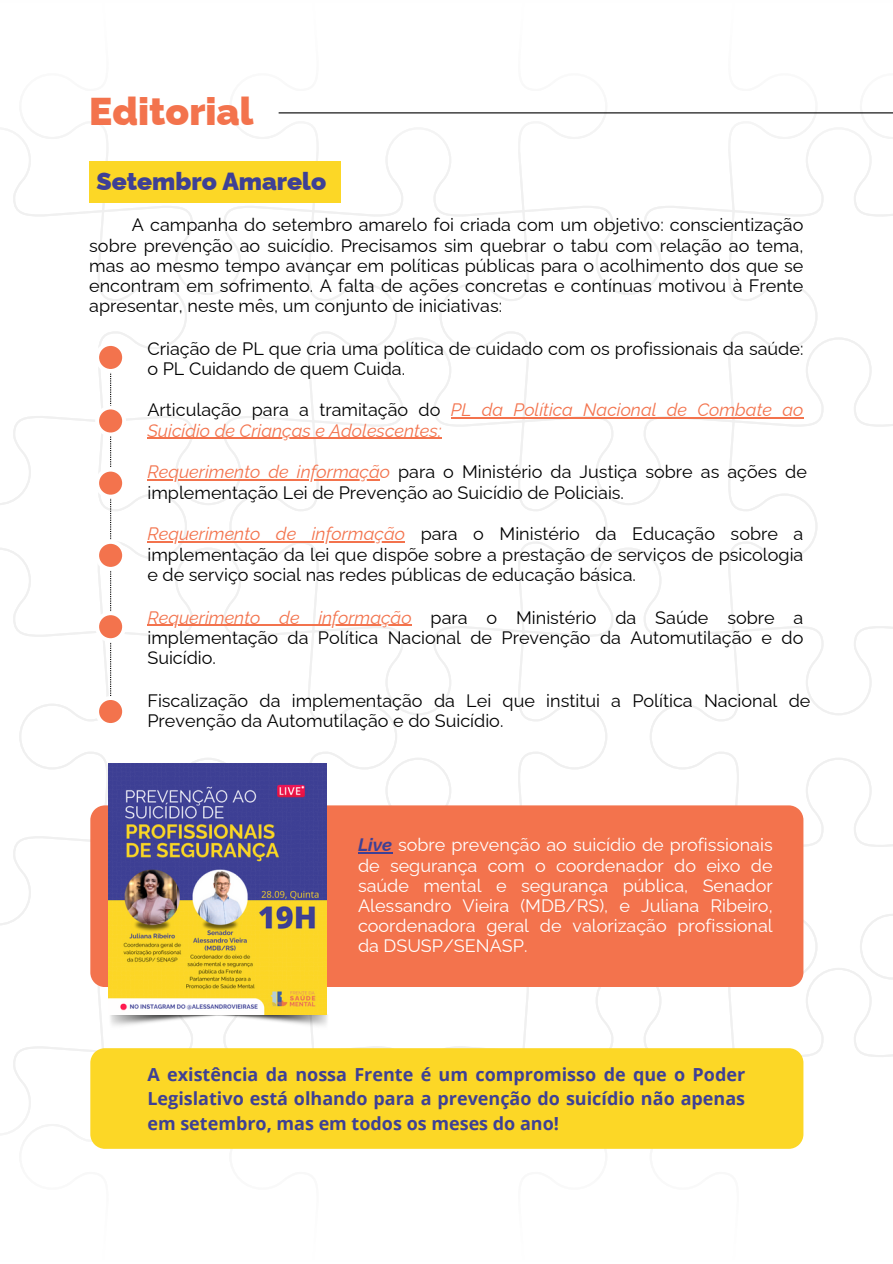
<style>
.page{position:relative;width:893px;height:1264px;background:#fff}
.page>*{position:absolute;margin:0;border:0;box-sizing:border-box;transform-origin:0 0}
.t1{font:900 38.7px "Raleway";color:#f3734d}
.t2{font:900 24.75px "Raleway";color:#3e4095}
.t3{font:18px/20.2px "Raleway";color:#000}
.t4{font:18px/20.2px "Raleway";color:#fff;text-align:justify}
.t5{font:700 18px/24.8px "Open Sans";color:#3e4095;text-align:justify}
.t6{font:italic 18px/20.2px "Raleway";color:#f3734d}
.s1{font-style:normal;color:#000}
.s2{font-style:italic;color:#f3734d}
.s3{font-weight:700;font-style:italic;color:#3e4095}
</style>
<div class="page">
<svg style="left:310px;top:716px;width:141px;height:89px"></svg>
<svg style="left:518px;top:716px;width:89px;height:89px"></svg>
<svg style="left:650px;top:704px;width:222px;height:111px"></svg>
<svg style="left:727px;top:626px;width:165px;height:90px"></svg>
<svg style="left:608px;top:506px;width:210px;height:184px"></svg>
<svg style="left:308px;top:506px;width:300px;height:210px"></svg>
<svg style="left:188px;top:506px;width:132px;height:184px"></svg>
<svg style="left:188px;top:446px;width:192px;height:60px"></svg>
<svg style="left:307px;top:446px;width:73px;height:33px"></svg>
<svg style="left:518px;top:446px;width:292px;height:60px"></svg>
<svg style="left:727px;top:446px;width:83px;height:34px"></svg>
<img style="left:3px;top:815px;width:889px;height:334px">
<div style="left:90px;top:805px;width:713px;height:182px;background:#f3734d"></div>
<img style="left:3px;top:113px;width:889px;height:333px">
<hr style="left:278px;top:112px;width:614px;height:1px;background:#000">
<div style="left:89px;top:161px;width:251px;height:42px;background:#fcd726"></div>
<img style="left:108px;top:1008px;width:222px;height:24px">
<img style="left:108px;top:763px;width:218px;height:251px">
<svg style="left:0;top:354px;width:188px;height:572px"></svg>
<div style="left:95px;top:342px;width:31px;height:31px;background:#fff;border-radius:50%"></div>
<div style="left:99px;top:346px;width:23px;height:23px;background:#f3734d;border-radius:50%"></div>
<div style="left:95px;top:405px;width:31px;height:31px;background:#fff;border-radius:50%"></div>
<div style="left:99px;top:409px;width:23px;height:23px;background:#f3734d;border-radius:50%"></div>
<div style="left:95px;top:467px;width:31px;height:31px;background:#fff;border-radius:50%"></div>
<div style="left:99px;top:471px;width:23px;height:23px;background:#f3734d;border-radius:50%"></div>
<div style="left:95px;top:540px;width:31px;height:31px;background:#fff;border-radius:50%"></div>
<div style="left:99px;top:544px;width:23px;height:23px;background:#f3734d;border-radius:50%"></div>
<div style="left:95px;top:611px;width:31px;height:31px;background:#fff;border-radius:50%"></div>
<div style="left:99px;top:615px;width:23px;height:23px;background:#f3734d;border-radius:50%"></div>
<div style="left:95px;top:696px;width:31px;height:31px;background:#fff;border-radius:50%"></div>
<div style="left:99px;top:700px;width:23px;height:23px;background:#f3734d;border-radius:50%"></div>
<div style="left:90px;top:1048px;width:713px;height:100px;background:#fcd726"></div>
<hr style="left:451px;top:417px;width:352px;height:2px;background:#f3734d">
<hr style="left:147px;top:438px;width:294px;height:1px;background:#f3734d">
<hr style="left:147px;top:479px;width:233px;height:1px;background:#f3734d">
<hr style="left:147px;top:541px;width:258px;height:1px;background:#f3734d">
<hr style="left:147px;top:625px;width:264px;height:1px;background:#f3734d">
<hr style="left:358px;top:852px;width:34px;height:1px;background:#3e4095">
<p class="t1" style="left:89px;top:89px;width:166px">Editorial</p>
<p class="t2" style="left:96px;top:167px;width:231px">Setembro Amarelo</p>
<p class="t3" style="left:89px;top:215px;width:715px;text-align:justify;text-indent:43px">A campanha do setembro amarelo foi criada com um objetivo: conscientização sobre prevenção ao suicídio. Precisamos sim quebrar o tabu com relação ao tema, mas ao mesmo tempo avançar em políticas públicas para o acolhimento dos que se encontram em sofrimento. A falta de ações concretas e contínuas motivou à Frente apresentar, neste mês, um conjunto de iniciativas:</p>
<p class="t3" style="left:147px;top:338px;width:657px">Criação de PL que cria uma política de cuidado com os profissionais da saúde: o PL Cuidando de quem Cuida.</p>
<p class="t6" style="left:147px;top:400px;width:657px"><span class="s1">Articulação para a tramitação do</span> PL da Política Nacional de Combate ao<br>Suicídio de Crianças e Adolescentes;</p>
<p class="t3" style="left:147px;top:462px;width:661px"><span class="s2">Requerimento de informação</span> para o Ministério da Justiça sobre as ações de implementação Lei de Prevenção ao Suicídio de Policiais.</p>
<p class="t3" style="left:147px;top:524px;width:657px;text-align:justify"><span class="s2">Requerimento de informação</span> para o Ministério da Educação sobre a implementação da lei que dispõe sobre a prestação de serviços de psicologia e de serviço social nas redes públicas de educação básica.</p>
<p class="t3" style="left:147px;top:607px;width:657px;text-align:justify"><span class="s2">Requerimento de informação</span> para o Ministério da Saúde sobre a implementação da Política Nacional de Prevenção da Automutilação e do Suicídio.</p>
<p class="t3" style="left:147px;top:690px;width:664px">Fiscalização da implementação da Lei que institui a Política Nacional de<br>Prevenção da Automutilação e do Suicídio.</p>
<p class="t4" style="left:358px;top:834px;width:416px"><span class="s3">Live</span> sobre prevenção ao suicídio de profissionais de segurança com o coordenador do eixo de saúde mental e segurança pública, Senador Alessandro Vieira (MDB/RS), e Juliana Ribeiro, coordenadora geral de valorização profissional da DSUSP/SENASP.</p>
<p class="t5" style="left:147px;top:1061px;width:599px">A existência da nossa Frente é um compromisso de que o Poder Legislativo está olhando para a prevenção do suicídio não apenas em setembro, mas em todos os meses do ano!</p>
</div>
